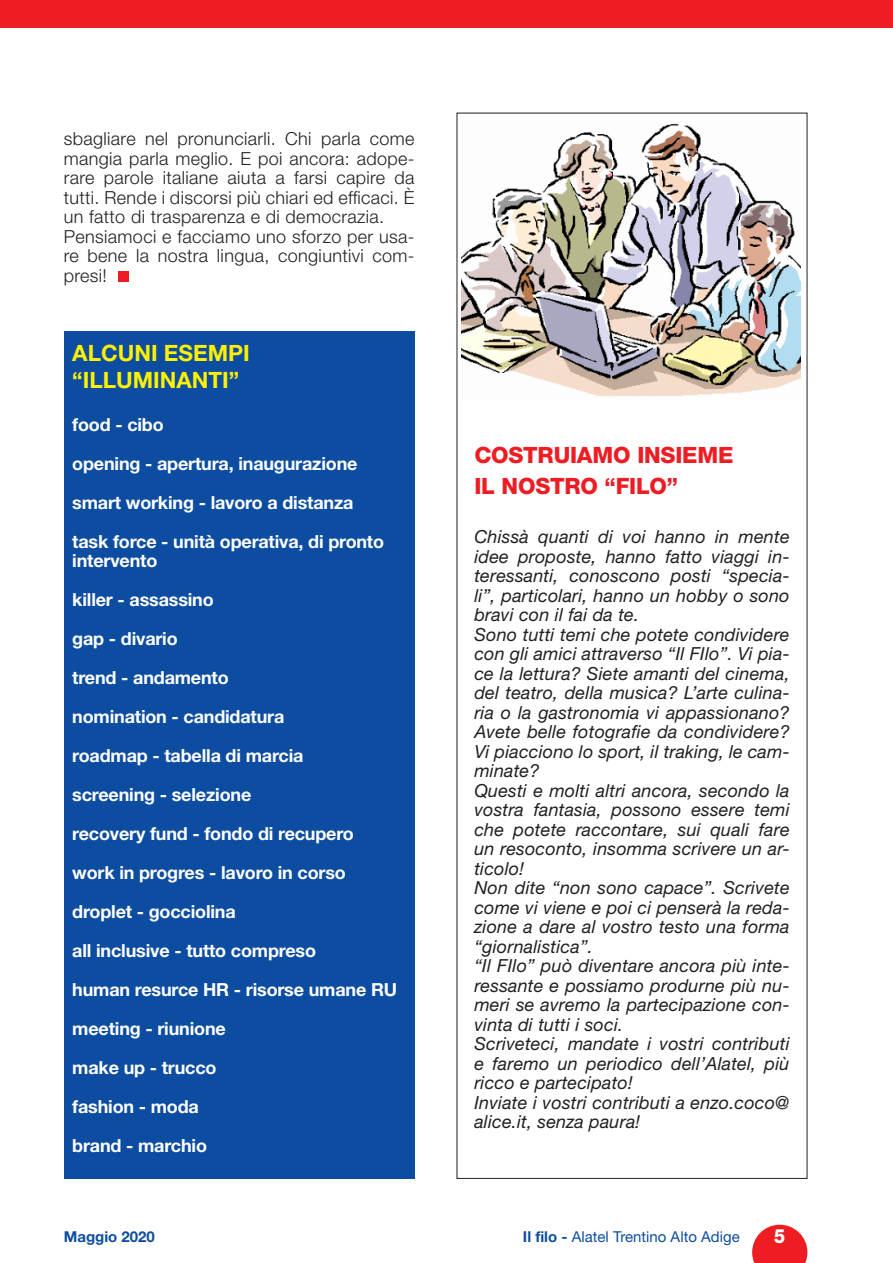
<style>
.page{position:relative;width:893px;height:1263px;background:#fff}
.page>*{position:absolute;margin:0;border:0;box-sizing:border-box;transform-origin:0 0}
.t1{font:800 22.5px/31.2px "Helvetica Neue LT Std";letter-spacing:-.01em;color:#ee1d23}
.t2{font:700 22.5px/27px "Helvetica Neue LT Std";color:#fff101}
.t3{font:800 19.5px "Helvetica Neue LT Std";color:#fff;scale:.9 1}
.t4{font:italic 18px/19.5px "Helvetica Neue LT Std";letter-spacing:.01em;color:#231f20}
.t5{font:700 18px/39px "Helvetica Neue LT Std";letter-spacing:-.01em;color:#fff}
.t6{font:300 18px/19.5px "Helvetica Neue LT Std";letter-spacing:.02em;color:#231f20}
.t7{font:15px "Helvetica Neue LT Std";color:#0d4da1}
.t8{font:700 15px "Helvetica Neue LT Std";color:#0d4da1}
.s1{font-weight:700}
</style>
<div class="page">
<div style="left:64px;top:332px;width:351px;height:847px;background:#0d4da1"></div>
<svg style="left:752px;top:1225px;width:55px;height:38px;background:#f04045"></svg>
<div style="left:0;top:0;width:893px;height:28px;background:#ee1d23"></div>
<img style="left:462px;top:123px;width:338px;height:274px">
<div style="left:118px;top:271px;width:11px;height:11px;background:#ee1d23"></div>
<p class="t6" style="left:64px;top:129px;width:352px">sbagliare nel pronunciarli. Chi parla come mangia parla meglio. E poi ancora: adope&shy;rare parole italiane aiuta a farsi capire da tutti. Rende i discorsi più chiari ed efficaci. È un fatto di trasparenza e di democrazia.<br>Pensiamoci e facciamo uno sforzo per usa&shy;re bene la nostra lingua, congiuntivi com&shy;presi!</p>
<p class="t2" style="left:72px;top:338px;width:179px">ALCUNI ESEMPI “ILLUMINANTI”</p>
<p class="t5" style="left:72px;top:404px;width:313px">food - cibo<br>opening - apertura, inaugurazione smart working - lavoro a distanza task force - unità operativa, di pronto</p>
<p class="t5" style="left:72px;top:541px;width:326px">intervento<br>killer - assassino<br>gap - divario<br>trend - andamento<br>nomination - candidatura<br>roadmap - tabella di marcia<br>screening - selezione<br>recovery fund - fondo di recupero work in progres - lavoro in corso droplet - gocciolina<br>all inclusive - tutto compreso<br>human resurce HR - risorse umane RU meeting - riunione<br>make up - trucco<br>fashion - moda<br>brand - marchio</p>
<p class="t1" style="left:474px;top:439px;width:261px">COSTRUIAMO INSIEME<br>IL NOSTRO “FILO”</p>
<p class="t4" style="left:474px;top:527px;width:317px">Chissà quanti di voi hanno in mente idee proposte, hanno fatto viaggi in&shy;teressanti, conoscono posti “specia&shy;li”, particolari, hanno un hobby o sono bravi con il fai da te.<br>Sono tutti temi che potete condividere con gli amici attraverso “Il FIlo”. Vi pia&shy;ce la lettura? Siete amanti del cinema, del teatro, della musica? L’arte culina&shy;ria o la gastronomia vi appassionano?<br>Avete belle fotografie da condividere?<br>Vi piacciono lo sport, il traking, le cam&shy;minate?<br>Questi e molti altri ancora, secondo la vostra fantasia, possono essere temi che potete raccontare, sui quali fare un resoconto, insomma scrivere un ar&shy;ticolo!<br>Non dite “non sono capace”. Scrivete come vi viene e poi ci penserà la reda&shy;zione a dare al vostro testo una forma “giornalistica”.<br>“Il FIlo” può diventare ancora più inte&shy;ressante e possiamo produrne più nu&shy;meri se avremo la partecipazione con&shy;vinta di tutti i soci.<br>Scriveteci, mandate i vostri contributi e faremo un periodico dell’Alatel, più ricco e partecipato!<br>Inviate i vostri contributi a enzo.coco@ alice.it, senza paura!</p>
<p class="t8" style="left:64px;top:1227px;width:93px">Maggio 2020</p>
<p class="t7" style="left:523px;top:1227px;width:218px"><span class="s1">Il filo -</span> Alatel Trentino Alto Adige</p>
<p class="t3" style="left:774px;top:1224px;width:14px">5</p>
</div>
